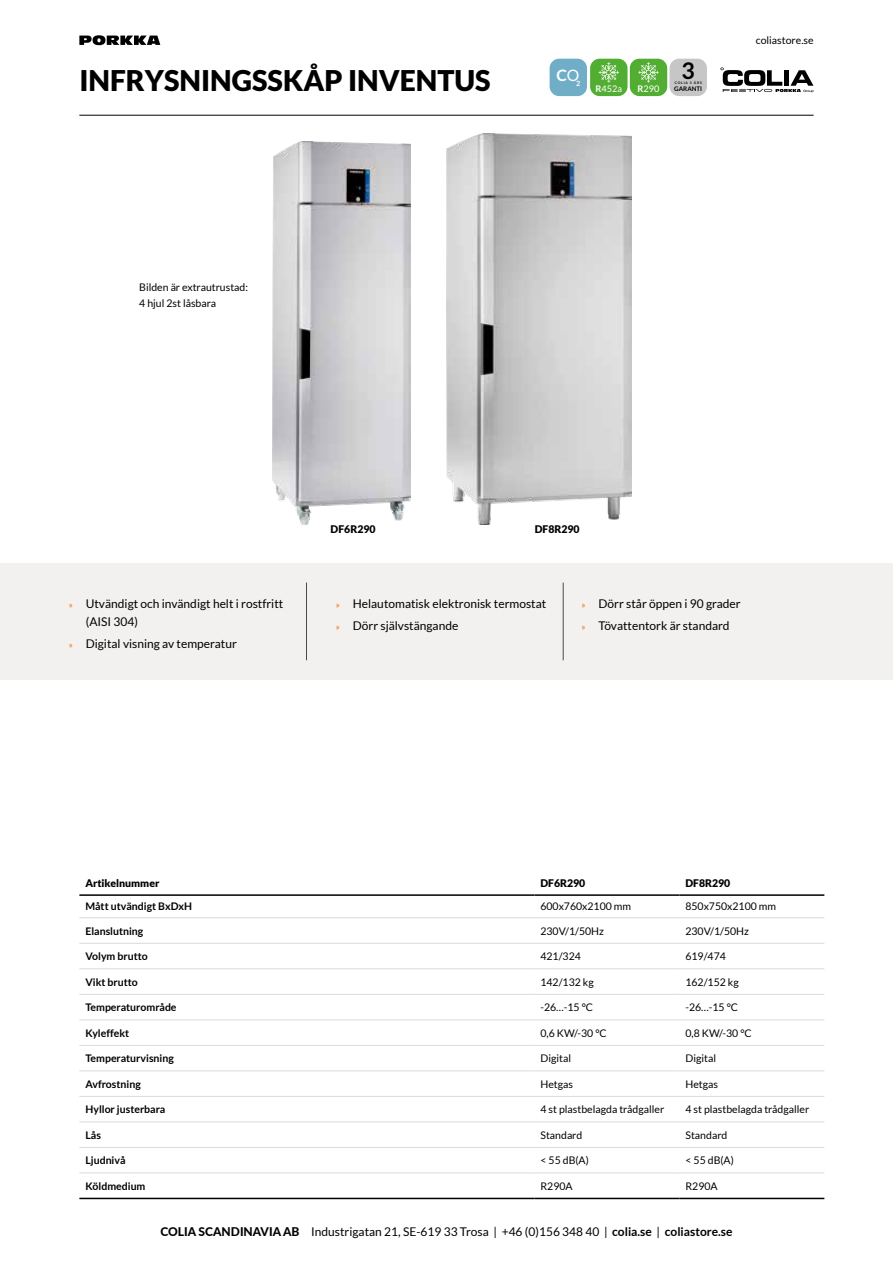
<style>
.page{position:relative;width:893px;height:1263px;background:#fff}
.page>*{position:absolute;margin:0;border:0;box-sizing:border-box;transform-origin:0 0}
.t1{font:900 28.5px "Lato";color:#000}
.t2{font:700 22.95px "Lato";color:#000}
.t3{font:700 15.75px "Lato";color:#fff}
.t4{font:12px/22.2px "Lato";color:#000}
.t5{font:10.5px/16.2px "Lato";color:#000}
.t6{font:700 10.5px "Lato";color:#000}
.t7{font:900 10.5px "Lato";color:#000}
.t8{font:9.15px "Lato";color:#fff}
.t9{font:700 7.2px "Lato";color:#fff}
.t10{font:700 6.3px "Lato";color:#000}
.t11{font:700 3.45px "Lato";letter-spacing:.2em;color:#000}
.s1{font-weight:400}
.s2{font-weight:700}
.s3{font-size:9px;color:#ee7203}
.s4{font-weight:800}
</style>
<div class="page">
<hr style="left:79px;top:115px;width:735px;height:1px;background:#000">
<svg style="left:720px;top:67px;width:94px;height:25px"></svg>
<hr style="left:79px;top:917px;width:455px;height:1px;background:#dadada">
<hr style="left:534px;top:917px;width:145px;height:1px;background:#dadada">
<hr style="left:679px;top:917px;width:145px;height:1px;background:#dadada">
<hr style="left:79px;top:943px;width:455px;height:1px;background:#dadada">
<hr style="left:534px;top:943px;width:145px;height:1px;background:#dadada">
<hr style="left:679px;top:943px;width:145px;height:1px;background:#dadada">
<hr style="left:79px;top:968px;width:455px;height:1px;background:#dadada">
<hr style="left:534px;top:968px;width:145px;height:1px;background:#dadada">
<hr style="left:679px;top:968px;width:145px;height:1px;background:#dadada">
<hr style="left:79px;top:994px;width:455px;height:1px;background:#dadada">
<hr style="left:534px;top:994px;width:145px;height:1px;background:#dadada">
<hr style="left:679px;top:994px;width:145px;height:1px;background:#dadada">
<hr style="left:79px;top:1019px;width:455px;height:1px;background:#dadada">
<hr style="left:79px;top:1045px;width:455px;height:1px;background:#dadada">
<hr style="left:534px;top:1019px;width:145px;height:1px;background:#dadada">
<hr style="left:679px;top:1019px;width:145px;height:1px;background:#dadada">
<hr style="left:534px;top:1045px;width:145px;height:1px;background:#dadada">
<hr style="left:679px;top:1045px;width:145px;height:1px;background:#dadada">
<hr style="left:79px;top:1070px;width:455px;height:1px;background:#dadada">
<hr style="left:534px;top:1070px;width:145px;height:1px;background:#dadada">
<hr style="left:679px;top:1070px;width:145px;height:1px;background:#dadada">
<hr style="left:79px;top:1096px;width:455px;height:1px;background:#dadada">
<hr style="left:534px;top:1096px;width:145px;height:1px;background:#dadada">
<hr style="left:679px;top:1096px;width:145px;height:1px;background:#dadada">
<hr style="left:79px;top:1121px;width:455px;height:1px;background:#dadada">
<hr style="left:534px;top:1121px;width:145px;height:1px;background:#dadada">
<hr style="left:679px;top:1121px;width:145px;height:1px;background:#dadada">
<hr style="left:79px;top:1147px;width:455px;height:1px;background:#dadada">
<hr style="left:534px;top:1147px;width:145px;height:1px;background:#dadada">
<hr style="left:679px;top:1147px;width:145px;height:1px;background:#dadada">
<hr style="left:79px;top:1172px;width:455px;height:1px;background:#dadada">
<hr style="left:534px;top:1172px;width:145px;height:1px;background:#dadada">
<hr style="left:679px;top:1172px;width:145px;height:1px;background:#dadada">
<hr style="left:79px;top:894px;width:455px;height:2px;background:#000">
<hr style="left:534px;top:894px;width:145px;height:2px;background:#000">
<hr style="left:679px;top:894px;width:145px;height:2px;background:#000">
<hr style="left:79px;top:1198px;width:455px;height:1px;background:#000">
<hr style="left:534px;top:1198px;width:145px;height:1px;background:#000">
<hr style="left:679px;top:1198px;width:145px;height:1px;background:#000">
<div style="left:0;top:563px;width:893px;height:117px;background:#f2f1f0"></div>
<hr style="left:306px;top:583px;width:1px;height:77px;background:#4a4a49">
<hr style="left:563px;top:583px;width:1px;height:77px;background:#4a4a49">
<svg style="left:79px;top:35px;width:81px;height:10px"></svg>
<img style="left:447px;top:133px;width:184px;height:391px">
<img style="left:272px;top:142px;width:138px;height:382px">
<div style="left:590px;top:59px;width:37px;height:37px;background:#52ae32;border-radius:10px"></div>
<svg style="left:598px;top:62px;width:21px;height:21px"></svg>
<div style="left:630px;top:59px;width:37px;height:37px;background:#52ae32;border-radius:10px"></div>
<svg style="left:638px;top:62px;width:21px;height:21px"></svg>
<div style="left:669px;top:59px;width:38px;height:37px;background:#c6c6c6;border-radius:10px"></div>
<div style="left:550px;top:59px;width:37px;height:37px;background:#70adc6;border-radius:10px"></div>
<h1 class="t1" style="left:79px;top:64px;width:413px">INFRYSNINGSSKÅP INVENTUS</h1>
<h3 class="t3" style="left:556px;top:66px;width:25px">C<span class="s1">O</span></h3>
<p class="t9" style="left:576px;top:79px;width:6px">2</p>
<h2 class="t2" style="left:682px;top:57px;width:15px">3</h2>
<p class="t11" style="left:675px;top:81px;width:28px">COLIA 3 ÅRS</p>
<p class="t8" style="left:596px;top:84px;width:28px"><span class="s2">R</span>452a</p>
<p class="t8" style="left:638px;top:84px;width:23px"><span class="s2">R</span>290</p>
<p class="t10" style="left:674px;top:85px;width:29px">GARANTI</p>
<p class="t5" style="left:756px;top:32px;width:59px">coliastore.se</p>
<p class="t5" style="left:139px;top:279px;width:110px">Bilden är extrautrustad:<br>4 hjul 2st låsbara</p>
<p class="t4" style="left:86px;top:595px;width:199px;line-height:18px;text-indent:-17px"><span class="s3">»</span> Utvändigt och invändigt helt i rostfritt (AISI 304)</p>
<p class="t4" style="left:69px;top:633px;width:170px"><span class="s3">»</span> Digital visning av temperatur</p>
<p class="t7" style="left:331px;top:523px;width:46px">DF6R290</p>
<p class="t7" style="left:535px;top:523px;width:46px">DF8R290</p>
<p class="t4" style="left:336px;top:593px;width:212px"><span class="s3">»</span> Helautomatisk elektronisk termostat <span class="s3">»</span> Dörr självstängande</p>
<p class="t4" style="left:582px;top:593px;width:161px"><span class="s3">»</span> Dörr står öppen i 90 grader <span class="s3">»</span> Tövattentork är standard</p>
<p class="t7" style="left:85px;top:877px;width:76px">Artikelnummer</p>
<p class="t7" style="left:540px;top:877px;width:46px">DF6R290</p>
<p class="t7" style="left:685px;top:877px;width:46px">DF8R290</p>
<p class="t6" style="left:85px;top:900px;width:108px">Mått utvändigt BxDxH</p>
<p class="t5" style="left:540px;top:897px;width:92px">600x760x2100 mm</p>
<p class="t5" style="left:685px;top:897px;width:92px">850x750x2100 mm</p>
<p class="t6" style="left:85px;top:925px;width:59px">Elanslutning</p>
<p class="t5" style="left:540px;top:923px;width:65px">230V/1/50Hz</p>
<p class="t5" style="left:685px;top:923px;width:65px">230V/1/50Hz</p>
<p class="t6" style="left:85px;top:950px;width:64px">Volym brutto</p>
<p class="t5" style="left:540px;top:948px;width:42px">421/324</p>
<p class="t5" style="left:685px;top:948px;width:42px">619/474</p>
<p class="t6" style="left:85px;top:976px;width:54px">Vikt brutto</p>
<p class="t5" style="left:540px;top:974px;width:55px">142/132 kg</p>
<p class="t5" style="left:685px;top:974px;width:55px">162/152 kg</p>
<p class="t6" style="left:85px;top:1001px;width:93px">Temperaturområde</p>
<p class="t5" style="left:540px;top:999px;width:54px">-26…-15 °C</p>
<p class="t5" style="left:685px;top:999px;width:54px">-26…-15 °C</p>
<p class="t6" style="left:85px;top:1027px;width:45px">Kyleffekt</p>
<p class="t5" style="left:540px;top:1025px;width:68px">0,6 KW/-30 °C</p>
<p class="t5" style="left:685px;top:1025px;width:68px">0,8 KW/-30 °C</p>
<p class="t6" style="left:85px;top:1052px;width:90px">Temperaturvisning</p>
<p class="t5" style="left:540px;top:1050px;width:32px">Digital</p>
<p class="t5" style="left:685px;top:1050px;width:32px">Digital</p>
<p class="t6" style="left:85px;top:1078px;width:57px">Avfrostning</p>
<p class="t5" style="left:540px;top:1076px;width:34px">Hetgas</p>
<p class="t5" style="left:685px;top:1076px;width:34px">Hetgas</p>
<p class="t6" style="left:85px;top:1103px;width:81px">Hyllor justerbara</p>
<p class="t5" style="left:540px;top:1101px;width:125px">4 st plastbelagda trådgaller</p>
<p class="t5" style="left:685px;top:1101px;width:125px">4 st plastbelagda trådgaller</p>
<p class="t6" style="left:85px;top:1129px;width:17px">Lås</p>
<p class="t5" style="left:540px;top:1127px;width:43px">Standard</p>
<p class="t5" style="left:685px;top:1127px;width:43px">Standard</p>
<p class="t6" style="left:85px;top:1154px;width:42px">Ljudnivå</p>
<p class="t5" style="left:540px;top:1152px;width:50px">&lt; 55 dB(A)</p>
<p class="t5" style="left:685px;top:1152px;width:50px">&lt; 55 dB(A)</p>
<p class="t6" style="left:85px;top:1180px;width:61px">Köldmedium</p>
<p class="t5" style="left:540px;top:1178px;width:34px">R290A</p>
<p class="t5" style="left:685px;top:1178px;width:34px">R290A</p>
<p class="t4" style="left:160px;top:1220px;width:574px"><span class="s4">COLIA SCANDINAVIA AB</span> Industrigatan 21, SE-619 33 Trosa | +46 (0)156 348 40 | <span class="s2">colia.se</span> | <span class="s2">coliastore.se</span></p>
</div>
